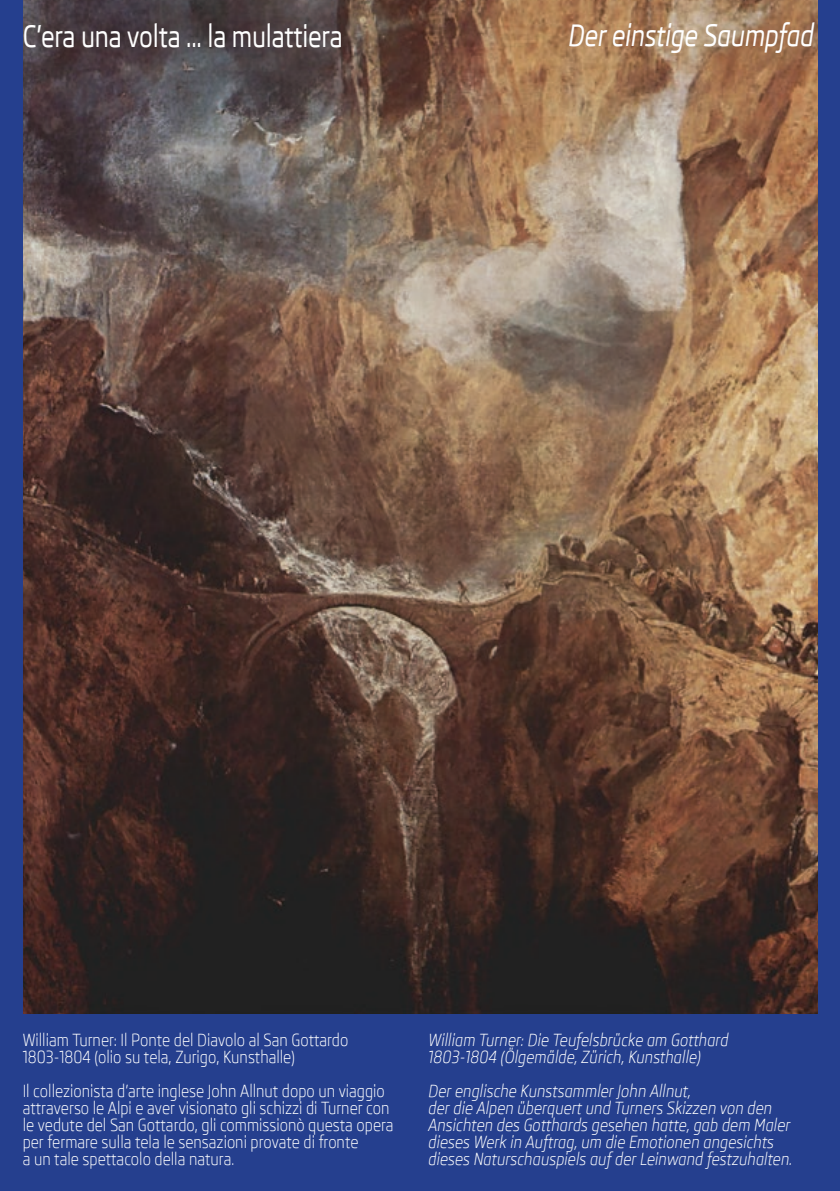
<style>
.page{position:relative;width:840px;height:1191px;background:#fff}
.page>*{position:absolute;margin:0;border:0;box-sizing:border-box;transform-origin:0 0}
.t1{font:500 30px "Skoda Pro";letter-spacing:-.01em;color:#fff;scale:.8 1}
.t2{font:italic 500 30px "Skoda Pro";letter-spacing:-.01em;color:#fff;scale:.8 1}
.t3{font:17px/17px "Skoda Pro";color:#fff;scale:.85 1}
.t4{font:italic 17px/17px "Skoda Pro";color:#fff;scale:.85 1}
.s1{font-size:16px}
</style>
<div class="page">
<div style="left:0;top:0;width:839px;height:1191px;background:#253f8e"></div>
<img style="left:23px;top:0;width:793px;height:1013px">
<h1 class="t1" style="left:23px;top:19px;width:401px">C’era una volta ... la mulattiera</h1>
<h1 class="t2" style="left:568px;top:18px;width:309px">Der einstige Saumpfad</h1>
<p class="t3" style="left:23px;top:1031px;width:384px">William Turner: Il Ponte del Diavolo al San Gottardo<br>1803-1804 (olio su tela, Zurigo, Kunsthalle)</p>
<p class="t3" style="left:23px;top:1082px;width:437px">Il collezionista d’arte inglese John Allnut dopo un viaggio attraverso le Alpi e aver visionato gli schizzi di Turner con le vedute del San Gottardo, gli commissionò questa opera per fermare sulla tela le sensazioni provate di fronte<br>a un tale spettacolo della natura<span class="s1">.</span></p>
<p class="t4" style="left:428px;top:1031px;width:354px">William Turner: Die Teufelsbrücke am Gotthard<br>1803-1804 (Ölgemälde, Zürich, Kunsthalle)</p>
<p class="t4" style="left:428px;top:1082px;width:429px">Der englische Kunstsammler John Allnut,<br>der die Alpen überquert und Turners Skizzen von den Ansichten des Gotthards gesehen hatte, gab dem Maler dieses Werk in Auftrag, um die Emotionen angesichts dieses Naturschauspiels auf der Leinwand festzuhalten.</p>
</div>
